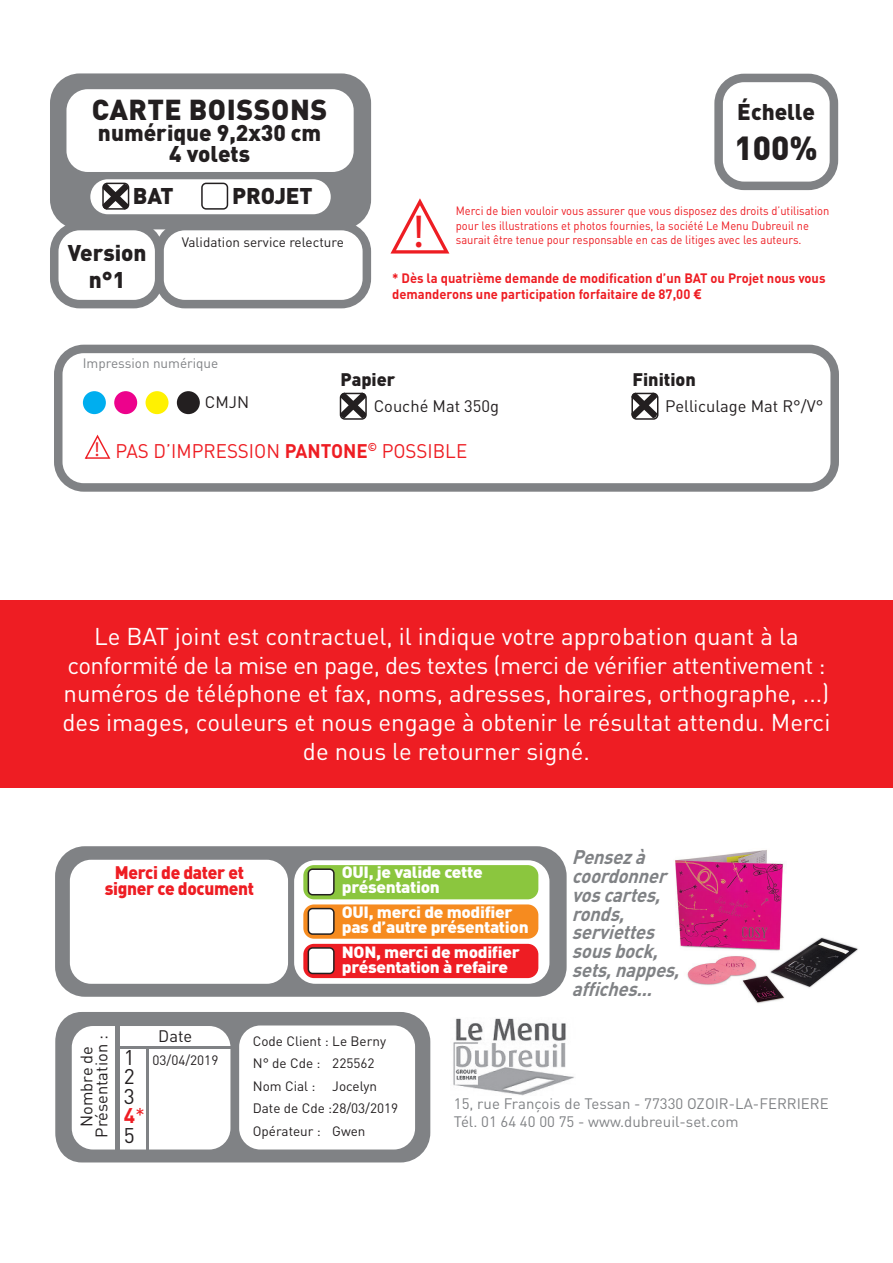
<style>
.page{position:relative;width:893px;height:1263px;background:#fff}
.page>*{position:absolute;margin:0;border:0;box-sizing:border-box;transform-origin:0 0}
.t1{font:46.5px "Myriad Pro";color:#ee1d23}
.t2{font:900 33px "DIN Pro";color:#231f20}
.t3{font:900 28.5px "DIN Pro";letter-spacing:.02em;color:#231f20}
.t4{font:24px/28.8px "DIN Pro";color:#fff;text-align:center}
.t5{font:900 22.5px/21px "DIN Pro";color:#231f20;text-align:center}
.t6{font:21px/19.5px "DIN Pro";color:#231f20}
.t7{font:20.25px "Myriad Pro";color:#ee1d23}
.t8{font:italic 700 19.5px/18.8px "DIN Pro";color:#808285;scale:.94 1}
.t9{font:19.5px "DIN Pro";color:#ee1d23;scale:.96 1}
.t10{font:900 18px/16.5px "DIN Pro";letter-spacing:-.02em;color:#ee1d23;text-align:center;scale:.96 1}
.t11{font:900 18px "DIN Pro";color:#231f20}
.t12{font:16.5px/15px "DIN Pro";color:#231f20;text-align:center}
.t13{font:900 16.2px/15px "DIN Pro";letter-spacing:-.02em;color:#fff;scale:1.07 1}
.t14{font:15px/18px "DIN Pro";color:#808285}
.t15{font:13.5px/22.5px "DIN Pro";color:#231f20}
.t16{font:700 13.5px/16.2px "DIN Pro";color:#ee1d23;scale:.96 1}
.t17{font:13.5px "DIN Pro";color:#808285}
.t18{font:12px/14.4px "DIN Pro";color:#ee1d23;scale:.93 1}
.s1{font-family:"Avenir Next"}
.s2{font-weight:700}
.s3{font-weight:700;color:#ee1d23}
.s4{color:#ee1d23}
</style>
<div class="page">
<img style="left:675px;top:850px;width:183px;height:154px">
<div style="left:50px;top:73px;width:321px;height:156px;background:#808285;border-radius:30px"></div>
<svg style="left:50px;top:222px;width:321px;height:86px"></svg>
<div style="left:66px;top:89px;width:288px;height:83px;background:#fff;border-radius:21px"></div>
<div style="left:90px;top:179px;width:241px;height:35px;background:#fff;border-radius:17px"></div>
<div style="left:0;top:600px;width:893px;height:187px;background:#ee1d23"></div>
<svg style="left:201px;top:183px;width:27px;height:27px"></svg>
<svg style="left:55px;top:846px;width:512px;height:151px;background:#87898c"></svg>
<svg style="left:55px;top:1012px;width:375px;height:150px;background:#87898c"></svg>
<div style="left:72px;top:1026px;width:158px;height:123px;background:#fff;border-radius:21px"></div>
<div style="left:294px;top:860px;width:255px;height:124px;background:#fff;border-radius:21px"></div>
<div style="left:70px;top:860px;width:218px;height:124px;background:#fff;border-radius:21px"></div>
<div style="left:115px;top:1026px;width:5px;height:123px;background:#808285"></div>
<hr style="left:118px;top:1047px;width:112px;height:2px;background:#808285">
<div style="left:303px;top:865px;width:235px;height:34px;background:#8bc63e;border-radius:11px"></div>
<svg style="left:308px;top:868px;width:27px;height:27px"></svg>
<div style="left:303px;top:904px;width:235px;height:35px;background:#f68b1f;border-radius:11px"></div>
<svg style="left:308px;top:908px;width:27px;height:27px"></svg>
<div style="left:303px;top:944px;width:235px;height:34px;background:#ee1d23;border-radius:11px"></div>
<svg style="left:308px;top:947px;width:27px;height:27px"></svg>
<div style="left:239px;top:1025px;width:176px;height:124px;background:#fff;border-radius:21px"></div>
<hr style="left:147px;top:1048px;width:2px;height:101px;background:#808285">
<svg style="left:54px;top:345px;width:785px;height:147px"></svg>
<svg style="left:714px;top:74px;width:124px;height:116px"></svg>
<svg style="left:390px;top:198px;width:59px;height:56px"></svg>
<img style="left:453px;top:1018px;width:121px;height:78px">
<div style="left:83px;top:391px;width:23px;height:23px;background:#00aeef;border-radius:50%"></div>
<div style="left:114px;top:391px;width:23px;height:23px;background:#ed028c;border-radius:50%"></div>
<div style="left:146px;top:391px;width:23px;height:23px;background:#fff101;border-radius:50%"></div>
<div style="left:177px;top:391px;width:23px;height:23px;background:#231f20;border-radius:50%"></div>
<svg style="left:85px;top:435px;width:25px;height:24px"></svg>
<svg style="left:102px;top:183px;width:27px;height:27px"></svg>
<svg style="left:340px;top:393px;width:27px;height:27px"></svg>
<svg style="left:631px;top:393px;width:27px;height:27px"></svg>
<p class="t3" style="left:92px;top:86px;width:237px">CARTE BOISSONS</p>
<p class="t5" style="left:98px;top:120px;width:225px">numérique 9,2x30 cm<br>4 volets</p>
<p class="t5" style="left:133px;top:183px;width:42px">BAT</p>
<p class="t5" style="left:232px;top:183px;width:82px">PROJET</p>
<p class="t15" style="left:182px;top:230px;width:164px">Validation service relecture</p>
<p class="t5" style="left:68px;top:236px;width:80px;line-height:27px">Version n°1</p>
<p class="t5" style="left:737px;top:98px;width:79px">Échelle</p>
<h2 class="t2" style="left:734px;top:119px;width:85px">100%</h2>
<p class="t18" style="left:456px;top:203px;width:403px">Merci de bien vouloir vous assurer que vous disposez des droits d’utilisation pour les illustrations et photos fournies, la société Le Menu Dubreuil ne saurait être tenue pour responsable en cas de litiges avec les auteurs.</p>
<p class="t16" style="left:392px;top:268px;width:453px">* Dès la quatrième demande de modification d’un BAT ou Projet nous vous demanderons une participation forfaitaire de 87,00 <span class="s1">€</span></p>
<h1 class="t1" style="left:413px;top:203px;width:12px">!</h1>
<p class="t17" style="left:83px;top:352px;width:137px">Impression numérique</p>
<p class="t11" style="left:341px;top:364px;width:56px">Papier</p>
<p class="t11" style="left:632px;top:364px;width:65px">Finition</p>
<p class="t7" style="left:95px;top:437px;width:6px">!</p>
<p class="t12" style="left:205px;top:392px;width:46px">CMJN</p>
<p class="t9" style="left:116px;top:435px;width:368px">PAS D’IMPRESSION <span class="s2">PANTONE</span><sup>©</sup> POSSIBLE</p>
<p class="t12" style="left:374px;top:397px;width:127px">Couché Mat 350g</p>
<p class="t12" style="left:665px;top:397px;width:160px">Pelliculage Mat R°/V°</p>
<p class="t4" style="left:63px;top:619px;width:769px">Le BAT joint est contractuel, il indique votre approbation quant à la conformité de la mise en page, des textes (merci de vérifier attentivement : numéros de téléphone et fax, noms, adresses, horaires, orthographe, ...) des images, couleurs et nous engage à obtenir le résultat attendu. Merci de nous le retourner signé.</p>
<p class="t10" style="left:105px;top:862px;width:157px">Merci de dater et signer ce document</p>
<p class="t13" style="left:342px;top:862px;width:133px">OUI, je valide cette présentation</p>
<p class="t13" style="left:342px;top:902px;width:176px">OUI, merci de modifier pas d’autre présentation</p>
<p class="t13" style="left:342px;top:942px;width:168px">NON, merci de modifier présentation à refaire</p>
<p class="t8" style="left:572px;top:846px;width:123px">Pensezà coordonner voscartes, ronds, serviettes sousbock, sets,nappes, affiches...</p>
<p class="t12" style="left:77px;top:1138px;width:104px;rotate:-90deg">Nombre de<br>Présentation :</p>
<p class="t6" style="left:124px;top:1045px;width:23px">1<br>2<br>3<br><span class="s3">4</span><span class="s4">*<br></span>5</p>
<p class="t12" style="left:158px;top:1027px;width:35px">Date</p>
<p class="t15" style="left:253px;top:1028px;width:147px">Code Client : Le Berny<br>N° de Cde :<br>Nom Cial :<br>Date de Cde :28/03/2019<br>Opérateur :</p>
<p class="t15" style="left:152px;top:1048px;width:67px">03/04/2019</p>
<p class="t15" style="left:332px;top:1050px;width:46px">225562<br>Jocelyn</p>
<p class="t15" style="left:332px;top:1118px;width:35px">Gwen</p>
<p class="t14" style="left:454px;top:1093px;width:376px">15, rue François de Tessan - 77330 OZOIR-LA-FERRIERE<br>Tél. 01 64 40 00 75 - www.dubreuil-set.com</p>
</div>
